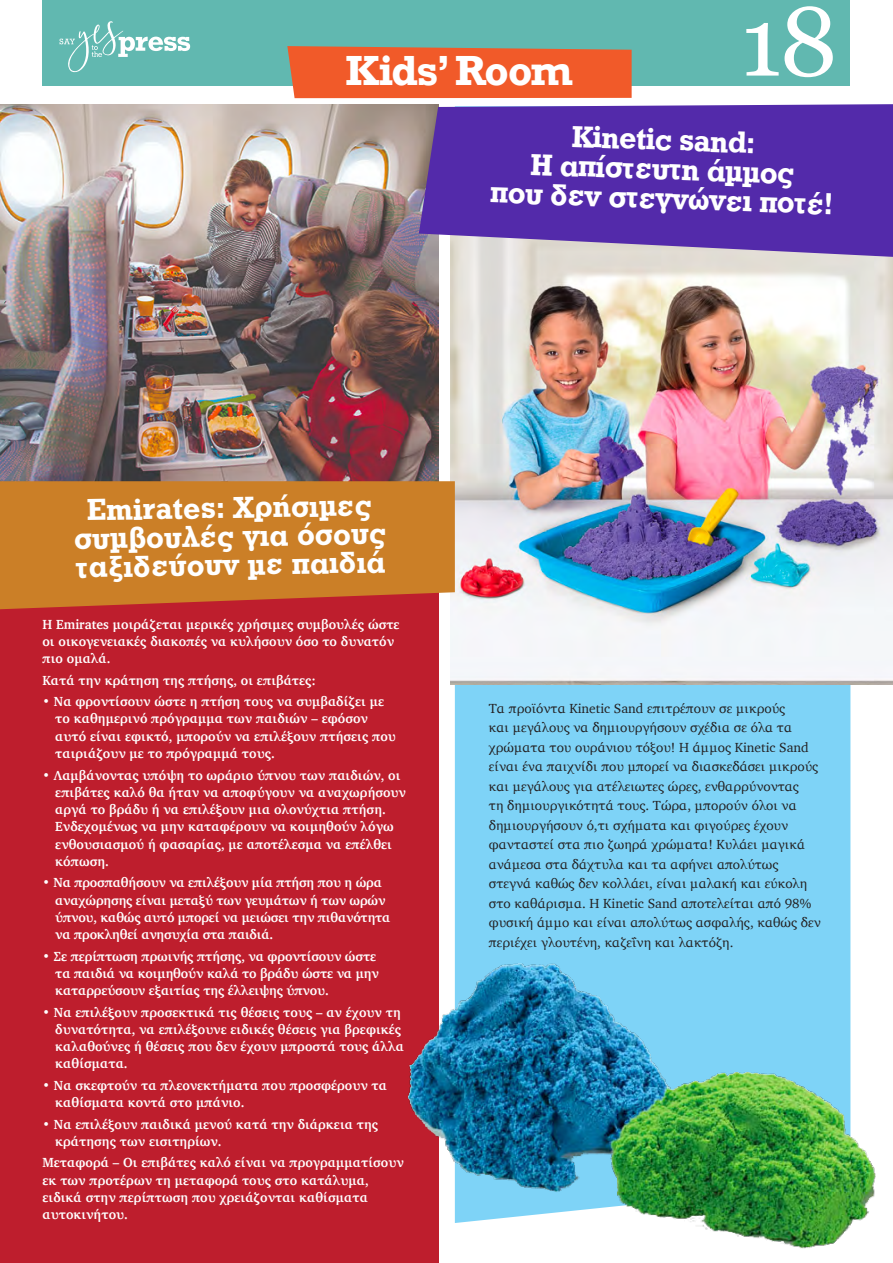
<style>
.page{position:relative;width:893px;height:1263px;background:#fff}
.page>*{position:absolute;margin:0;border:0;box-sizing:border-box;transform-origin:0 0}
.t1{font:97.5px "Georgia";color:#fff}
.t2{font:700 39.6px "Rockwell";letter-spacing:-.03em;color:#fff}
.t3{font:31.5px/28.5px "UB Rockwell Bold";color:#fff;text-align:center}
.t4{font:700 13.5px/17.2px "Charter";letter-spacing:.005em;color:#fff;scale:.95 1}
.t5{font:13.5px/19.5px "Charter";color:#231f20}
</style>
<div class="page">
<div style="left:455px;top:685px;width:395px;height:278px;background:#7ed3f7"></div>
<img style="left:450px;top:257px;width:443px;height:428px">
<div style="left:0;top:106px;width:438px;height:1157px;background:#be1e2d"></div>
<img style="left:0;top:104px;width:438px;height:377px">
<div style="left:43px;top:0;width:807px;height:85px;background:#61b8b0"></div>
<svg style="left:60px;top:21px;width:130px;height:51px"></svg>
<svg style="left:0;top:481px;width:455px;height:128px;background:#ca7928"></svg>
<svg style="left:419px;top:104px;width:474px;height:153px;background:#603bac"></svg>
<img style="left:408px;top:963px;width:467px;height:285px">
<div style="left:287px;top:46px;width:345px;height:52px;background:#f15a29"></div>
<h2 class="t2" style="left:346px;top:45px;width:229px">Κids’ Room</h2>
<h1 class="t1" style="left:740px;top:-29px;width:99px">18</h1>
<h3 class="t3" style="left:493px;top:119px;width:344px;line-height:29.2px;rotate:2deg">Kinetic sand:<br>Η απίστευτη άμμος<br>που δεν στεγνώνει ποτέ!</h3>
<h3 class="t3" style="left:73px;top:496px;width:314px;rotate:-1deg">Emirates: Χρήσιμες συμβουλές για όσους ταξιδεύουν με παιδιά</h3>
<p class="t4" style="left:43px;top:615px;width:377px">H Emirates μοιράζεται μερικές χρήσιμες συμβουλές ώστε οι οικογενειακές διακοπές να κυλήσουν όσο το δυνατόν πιο ομαλά.</p>
<p class="t4" style="left:43px;top:671px;width:289px">Κατά την κράτηση της πτήσης, οι επιβάτες:</p>
<p class="t4" style="left:55px;top:693px;width:360px;text-indent:-13px">• Να φροντίσουν ώστε η πτήση τους να συμβαδίζει με το καθημερινό πρόγραμμα των παιδιών – εφόσον αυτό είναι εφικτό, μπορούν να επιλέξουν πτήσεις που ταιριάζουν με το πρόγραμμά τους.</p>
<p class="t4" style="left:55px;top:766px;width:371px;text-indent:-13px">• Λαμβάνοντας υπόψη το ωράριο ύπνου των παιδιών, οι επιβάτες καλό θα ήταν να αποφύγουν να αναχωρήσουν αργά το βράδυ ή να επιλέξουν μια ολονύχτια πτήση.<br>Ενδεχομένως να μην καταφέρουν να κοιμηθούν λόγω ενθουσιασμού ή φασαρίας, με αποτέλεσμα να επέλθει κόπωση.</p>
<p class="t4" style="left:55px;top:874px;width:354px;text-indent:-13px">• Να προσπαθήσουν να επιλέξουν μία πτήση που η ώρα αναχώρησης είναι μεταξύ των γευμάτων ή των ωρών ύπνου, καθώς αυτό μπορεί να μειώσει την πιθανότητα να προκληθεί ανησυχία στα παιδιά.</p>
<p class="t4" style="left:55px;top:947px;width:342px;text-indent:-13px">• Σε περίπτωση πρωινής πτήσης, να φροντίσουν ώστε τα παιδιά να κοιμηθούν καλά το βράδυ ώστε να μην καταρρεύσουν εξαιτίας της έλλειψης ύπνου.</p>
<p class="t4" style="left:55px;top:1003px;width:368px;text-indent:-13px">• Να επιλέξουν προσεκτικά τις θέσεις τους – αν έχουν τη δυνατότητα, να επιλέξουνε ειδικές θέσεις για βρεφικές καλαθούνες ή θέσεις που δεν έχουν μπροστά τους άλλα καθίσματα.</p>
<p class="t4" style="left:55px;top:1076px;width:351px;text-indent:-13px">• Να σκεφτούν τα πλεονεκτήματα που προσφέρουν τα καθίσματα κοντά στο μπάνιο.</p>
<p class="t4" style="left:55px;top:1115px;width:341px;text-indent:-13px">• Να επιλέξουν παιδικά μενού κατά την διάρκεια της κράτησης των εισιτηρίων.</p>
<p class="t4" style="left:43px;top:1154px;width:382px">Μεταφορά – Οι επιβάτες καλό είναι να προγραμματίσουν εκ των προτέρων τη μεταφορά τους στο κατάλυμα, ειδικά στην περίπτωση που χρειάζονται καθίσματα αυτοκινήτου.</p>
<p class="t5" style="left:489px;top:698px;width:333px">Τα προϊόντα Kinetic Sand επιτρέπουν σε μικρούς<br>και μεγάλους να δημιουργήσουν σχέδια σε όλα τα χρώματα του ουράνιου τόξου! Η άμμος Kinetic Sand είναι ένα παιχνίδι που μπορεί να διασκεδάσει μικρούς και μεγάλους για ατέλειωτες ώρες, ενθαρρύνοντας<br>τη δημιουργικότητά τους. Tώρα, μπορούν όλοι να δημιουργήσουν ό,τι σχήματα και φιγούρες έχουν φανταστεί στα πιο ζωηρά χρώματα! Κυλάει μαγικά ανάμεσα στα δάχτυλα και τα αφήνει απολύτως στεγνά καθώς δεν κολλάει, είναι μαλακή και εύκολη στο καθάρισμα. H Κinetic Sand αποτελείται από 98% φυσική άμμο και είναι απολύτως ασφαλής, καθώς δεν περιέχει γλουτένη, καζεΐνη και λακτόζη.</p>
</div>
